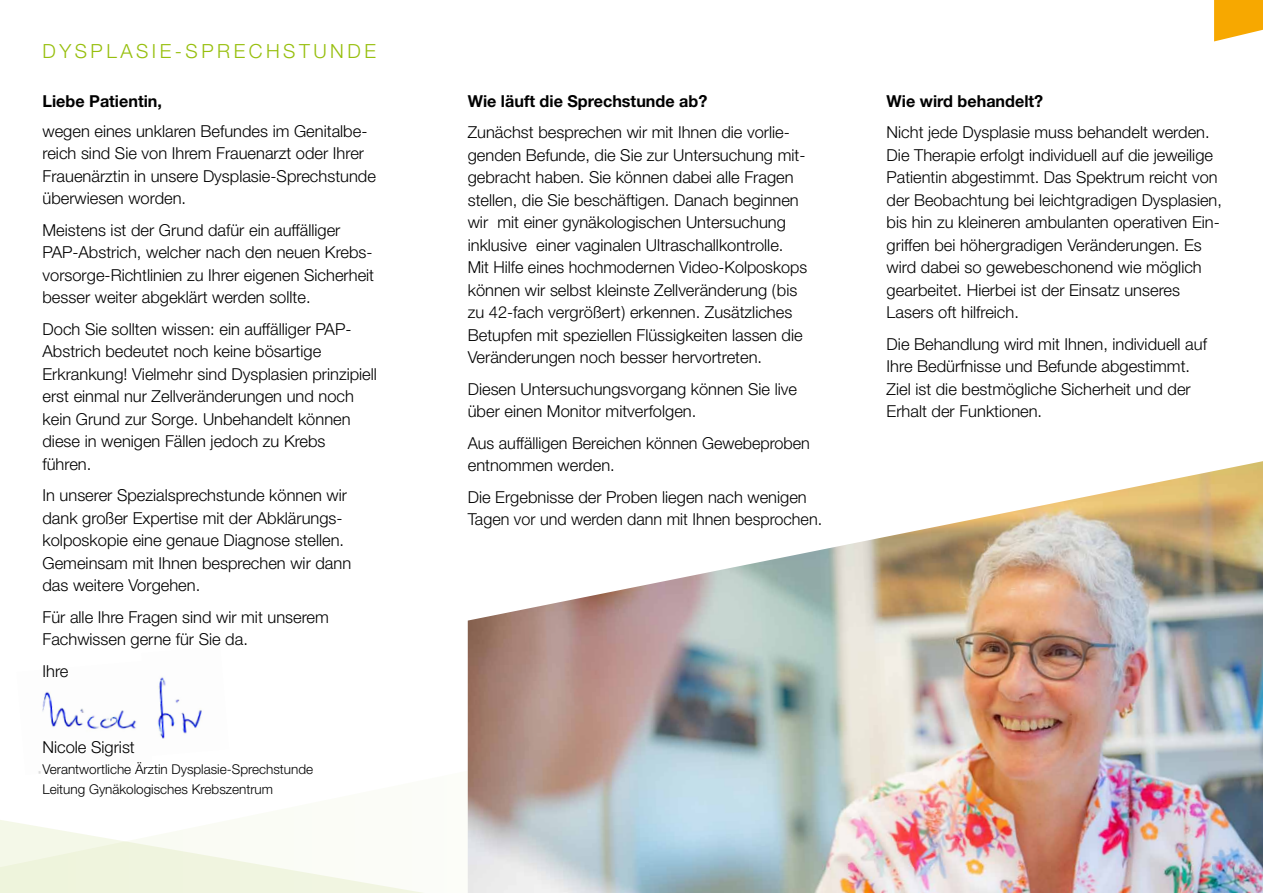
<style>
.page{position:relative;width:1263px;height:893px;background:#fff}
.page>*{position:absolute;margin:0;border:0;box-sizing:border-box;transform-origin:0 0}
.t1{font:300 19.5px "Helvetica Neue";letter-spacing:.18em;color:#97bf0d}
.t2{font:300 16.5px/22.5px "Helvetica Neue";color:#000}
.t3{font:700 16.5px "Helvetica Neue";color:#000}
.t4{font:300 13.5px/19.5px "Helvetica Neue";color:#000}
</style>
<div class="page">
<svg style="left:0;top:798px;width:468px;height:95px;fill:#fafcf6"></svg>
<svg style="left:1214px;top:0;width:49px;height:41px;background:#f8b321"></svg>
<img style="left:468px;top:461px;width:795px;height:432px">
<img style="left:38px;top:691px;width:99px;height:83px">
<img style="left:157px;top:677px;width:45px;height:62px">
<p class="t1" style="left:43px;top:39px;width:335px">DYSPLASIE-SPRECHSTUNDE</p>
<p class="t3" style="left:43px;top:90px;width:121px">Liebe Patientin,</p>
<p class="t2" style="left:43px;top:119px;width:335px">wegen eines unklaren Befundes im Genitalbe&shy;reich sind Sie von Ihrem Frauenarzt oder Ihrer Frauenärztin in unsere Dysplasie-Sprechstunde überwiesen worden.</p>
<p class="t2" style="left:43px;top:218px;width:333px">Meistens ist der Grund dafür ein auffälliger PAP-Abstrich, welcher nach den neuen Krebs&shy;vorsorge-Richtlinien zu Ihrer eigenen Sicherheit besser weiter abgeklärt werden sollte.</p>
<p class="t2" style="left:43px;top:317px;width:336px">Doch Sie sollten wissen: ein auffälliger PAP-Abstrich bedeutet noch keine bösartige Erkrankung! Vielmehr sind Dysplasien prinzipiell erst einmal nur Zellveränderungen und noch kein Grund zur Sorge. Unbehandelt können diese in wenigen Fällen jedoch zu Krebs führen.</p>
<p class="t2" style="left:43px;top:484px;width:310px">In unserer Spezialsprechstunde können wir dank großer Expertise mit der Abklärungs&shy;kolposkopie eine genaue Diagnose stellen.<br>Gemeinsam mit Ihnen besprechen wir dann das weitere Vorgehen.</p>
<p class="t2" style="left:43px;top:605px;width:288px">Für alle Ihre Fragen sind wir mit unserem<br>Fachwissen gerne für Sie da.</p>
<p class="t2" style="left:43px;top:659px;width:27px">Ihre</p>
<p class="t2" style="left:43px;top:736px;width:94px">Nicole Sigrist</p>
<p class="t4" style="left:43px;top:759px;width:272px">Verantwortliche Ärztin Dysplasie-Sprechstunde<br>Leitung Gynäkologisches Krebszentrum</p>
<p class="t3" style="left:468px;top:90px;width:241px">Wie läuft die Sprechstunde ab?</p>
<p class="t2" style="left:468px;top:121px;width:341px">Zunächst besprechen wir mit Ihnen die vorlie&shy;genden Befunde, die Sie zur Untersuchung mit&shy;gebracht haben. Sie können dabei alle Fragen stellen, die Sie beschäftigen. Danach beginnen wir mit einer gynäkologischen Untersuchung inklusive einer vaginalen Ultraschallkontrolle.<br>Mit Hilfe eines hochmodernen Video-Kolposkops können wir selbst kleinste Zellveränderung (bis zu 42-fach vergrößert) erkennen. Zusätzliches Betupfen mit speziellen Flüssigkeiten lassen die Veränderungen noch besser hervortreten.</p>
<p class="t2" style="left:468px;top:377px;width:331px">Diesen Untersuchungsvorgang können Sie live über einen Monitor mitverfolgen.</p>
<p class="t2" style="left:468px;top:431px;width:344px">Aus auffälligen Bereichen können Gewebeproben entnommen werden.</p>
<p class="t2" style="left:468px;top:485px;width:356px">Die Ergebnisse der Proben liegen nach wenigen<br>Tagen vor und werden dann mit Ihnen besprochen.</p>
<p class="t3" style="left:887px;top:90px;width:158px">Wie wird behandelt?</p>
<p class="t2" style="left:887px;top:121px;width:337px">Nicht jede Dysplasie muss behandelt werden.<br>Die Therapie erfolgt individuell auf die jeweilige Patientin abgestimmt. Das Spektrum reicht von der Beobachtung bei leichtgradigen Dysplasien, bis hin zu kleineren ambulanten operativen Ein&shy;griffen bei höhergradigen Veränderungen. Es wird dabei so gewebeschonend wie möglich gearbeitet. Hierbei ist der Einsatz unseres Lasers oft hilfreich.</p>
<p class="t2" style="left:887px;top:332px;width:322px">Die Behandlung wird mit Ihnen, individuell auf Ihre Bedürfnisse und Befunde abgestimmt.<br>Ziel ist die bestmögliche Sicherheit und der Erhalt der Funktionen.</p>
</div>
